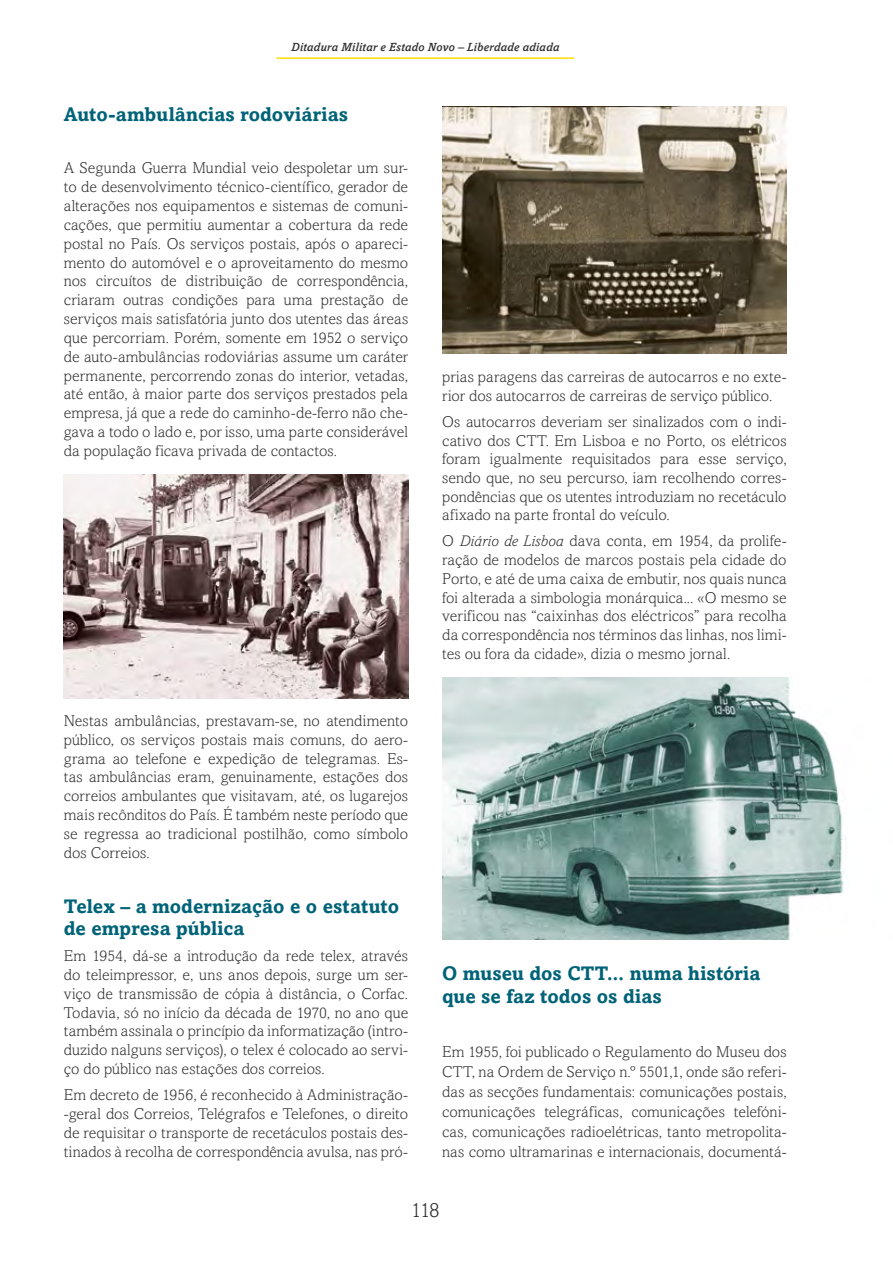
<style>
.page{position:relative;width:893px;height:1263px;background:#fff}
.page>*{position:absolute;margin:0;border:0;box-sizing:border-box;transform-origin:0 0}
.t1{font:21px "Amasis Light PL";color:#323232}
.t2{font:19.5px/21.9px "Amasis Bold PL";color:#006377}
.t3{font:15.75px/18.9px "Amasis Light PL";letter-spacing:.01em;color:#323232;text-align:justify}
.t4{font:12px "Amasis Medium Italic PL";letter-spacing:.01em;color:#323232}
.s1{font-family:"Amasis Light Italic PL"}
</style>
<div class="page">
<hr style="left:276px;top:57px;width:298px;height:2px;background:#ffde00">
<img style="left:64px;top:474px;width:344px;height:224px">
<img style="left:442px;top:106px;width:345px;height:247px">
<img style="left:442px;top:677px;width:402px;height:263px">
<p class="t4" style="left:291px;top:40px;width:270px">Ditadura Militar e Estado Novo – Liberdade adiada</p>
<p class="t2" style="left:64px;top:103px;width:286px">Auto-ambulâncias rodoviárias</p>
<p class="t3" style="left:64px;top:159px;width:346px">A Segunda Guerra Mundial veio despoletar um sur&shy;to de desenvolvimento técnico-científico, gerador de alterações nos equipamentos e sistemas de comuni&shy;cações, que permitiu aumentar a cobertura da rede postal no País. Os serviços postais, após o apareci&shy;mento do automóvel e o aproveitamento do mesmo nos circuítos de distribuição de correspondência, criaram outras condições para uma prestação de serviços mais satisfatória junto dos utentes das áreas que percorriam. Porém, somente em 1952 o serviço de auto-ambulâncias rodoviárias assume um caráter permanente, percorrendo zonas do interior, vetadas, até então, à maior parte dos serviços prestados pela empresa, já que a rede do caminho-de-ferro não che&shy;gava a todo o lado e, por isso, uma parte considerável da população ficava privada de contactos.</p>
<p class="t3" style="left:64px;top:711px;width:346px">Nestas ambulâncias, prestavam-se, no atendimento público, os serviços postais mais comuns, do aero&shy;grama ao telefone e expedição de telegramas. Es&shy;tas ambulâncias eram, genuinamente, estações dos correios ambulantes que visitavam, até, os lugarejos mais recônditos do País. É também neste período que se regressa ao tradicional postilhão, como símbolo dos Correios.</p>
<p class="t2" style="left:64px;top:895px;width:337px">Telex – a modernização e o estatuto de empresa pública</p>
<p class="t3" style="left:64px;top:946px;width:346px">Em 1954, dá-se a introdução da rede telex, através do teleimpressor, e, uns anos depois, surge um ser&shy;viço de transmissão de cópia à distância, o Corfac.<br>Todavia, só no início da década de 1970, no ano que também assinala o princípio da informatização (intro&shy;duzido nalguns serviços), o telex é colocado ao servi&shy;ço do público nas estações dos correios.</p>
<p class="t3" style="left:64px;top:1085px;width:346px">Em decreto de 1956, é reconhecido à Administração--geral dos Correios, Telégrafos e Telefones, o direito de requisitar o transporte de recetáculos postais des&shy;tinados à recolha de correspondência avulsa, nas pró-</p>
<p class="t3" style="left:442px;top:367px;width:346px">prias paragens das carreiras de autocarros e no exte&shy;rior dos autocarros de carreiras de serviço público.</p>
<p class="t3" style="left:442px;top:412px;width:346px">Os autocarros deveriam ser sinalizados com o indi&shy;cativo dos CTT. Em Lisboa e no Porto, os elétricos foram igualmente requisitados para esse serviço, sendo que, no seu percurso, iam recolhendo corres&shy;pondências que os utentes introduziam no recetáculo afixado na parte frontal do veículo.</p>
<p class="t3" style="left:442px;top:532px;width:346px">O <span class="s1">Diário de Lisboa</span> dava conta, em 1954, da prolife&shy;ração de modelos de marcos postais pela cidade do Porto, e até de uma caixa de embutir, nos quais nunca foi alterada a simbologia monárquica... «O mesmo se verificou nas “caixinhas dos eléctricos” para recolha da correspondência nos términos das linhas, nos limi&shy;tes ou fora da cidade», dizia o mesmo jornal.</p>
<p class="t2" style="left:442px;top:962px;width:320px;line-height:22.8px">O museu dos CTT... numa história que se faz todos os dias</p>
<p class="t3" style="left:442px;top:1042px;width:346px;line-height:19.8px">Em 1955, foi publicado o Regulamento do Museu dos CTT, na Ordem de Serviço n.º 5501,1, onde são referi&shy;das as secções fundamentais: comunicações postais, comunicações telegráficas, comunicações telefóni&shy;cas, comunicações radioelétricas, tanto metropolita&shy;nas como ultramarinas e internacionais, documentá-</p>
<h1 class="t1" style="left:411px;top:1198px;width:30px">118</h1>
</div>
